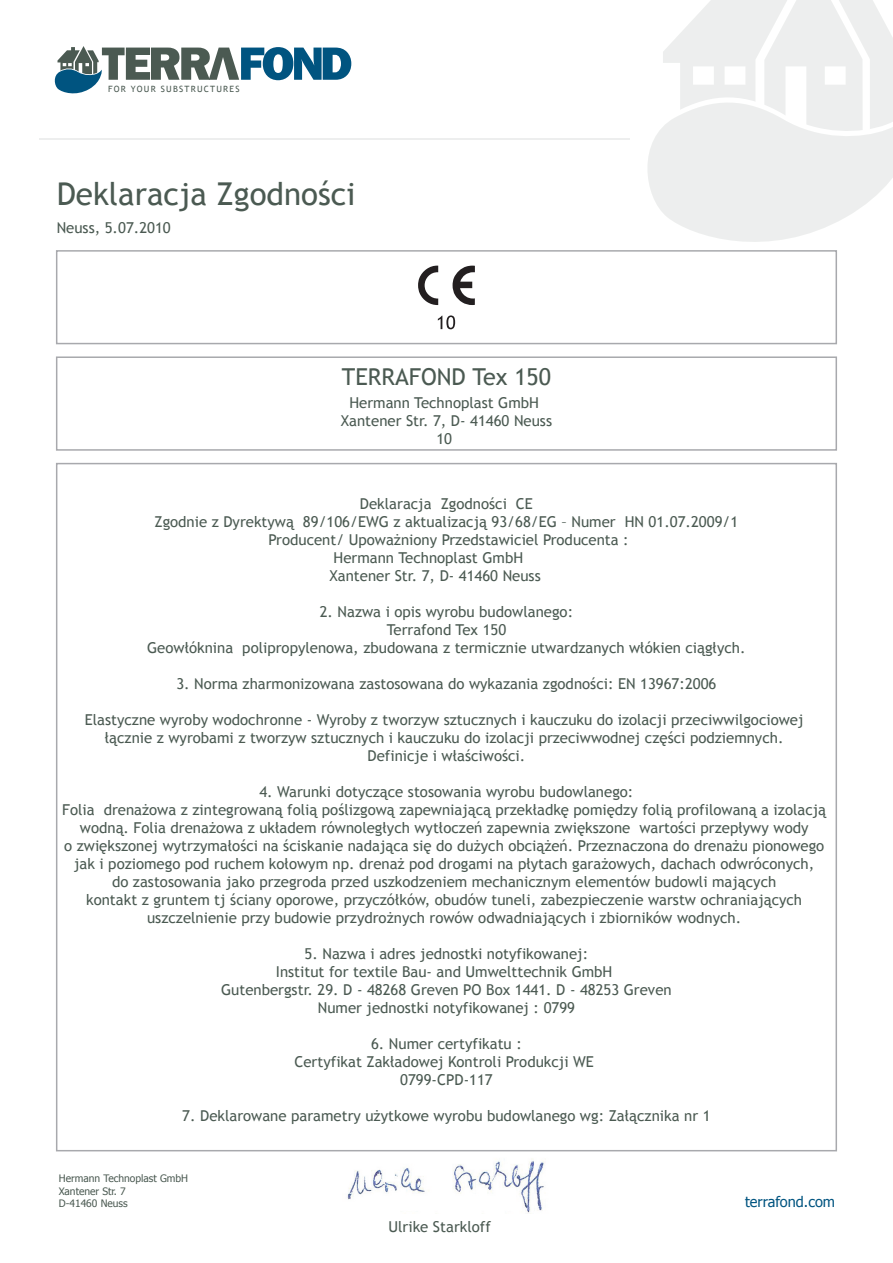
<style>
.page{position:relative;width:893px;height:1263px;background:#fff}
.page>*{position:absolute;margin:0;border:0;box-sizing:border-box;transform-origin:0 0}
.t1{font:31.5px "Trebuchet MS";color:#4b5a52}
.t2{font:23.25px "Trebuchet MS";color:#4b5a52}
.t3{font:15px/18px "Trebuchet MS";color:#4b5a52;text-align:center}
.t4{font:14.55px "Tahoma";color:#005480}
.t5{font:10.2px/12.3px "Tahoma";color:#4b5a52}
.t6{font:8.7px "Trebuchet MS";letter-spacing:.14em;color:#4b5a52}
</style>
<div class="page">
<img style="left:343px;top:1151px;width:207px;height:62px">
<div style="left:56px;top:250px;width:781px;height:94px;border:2px solid #a8a9ad"></div>
<div style="left:56px;top:356px;width:781px;height:95px;border:2px solid #a8a9ad"></div>
<svg style="left:438px;top:315px;width:17px;height:14px"></svg>
<svg style="left:418px;top:266px;width:57px;height:39px"></svg>
<hr style="left:40px;top:138px;width:590px;height:2px;background:#4b5a52">
<svg style="left:54px;top:46px;width:297px;height:48px"></svg>
<svg style="left:636px;top:0;width:257px;height:256px"></svg>
<p class="t6" style="left:108px;top:84px;width:133px">FOR YOUR SUBSTRUCTURES</p>
<h1 class="t1" style="left:57px;top:175px;width:300px">Deklaracja Zgodności</h1>
<p class="t3" style="left:57px;top:219px;width:116px">Neuss, 5.07.2010</p>
<h2 class="t2" style="left:342px;top:363px;width:211px">TERRAFOND Tex 150</h2>
<p class="t3" style="left:341px;top:394px;width:213px">Hermann Technoplast GmbH<br>Xantener Str. 7, D- 41460 Neuss<br>10</p>
<p class="t3" style="left:360px;top:494px;width:175px">Deklaracja Zgodności CE</p>
<p class="t3" style="left:154px;top:512px;width:585px">Zgodnie z Dyrektywą 89/106/EWG z aktualizacją 93/68/EG – Numer HN 01.07.2009/1</p>
<p class="t3" style="left:269px;top:530px;width:362px">Producent/ Upoważniony Przedstawiciel Producenta :</p>
<p class="t3" style="left:334px;top:548px;width:191px">Hermann Technoplast GmbH</p>
<p class="t3" style="left:329px;top:566px;width:213px">Xantener Str. 7, D- 41460 Neuss</p>
<p class="t3" style="left:147px;top:602px;width:600px">2. Nazwa i opis wyrobu budowlanego:<br>Terrafond Tex 150<br>Geowłóknina polipropylenowa, zbudowana z termicznie utwardzanych włókien ciągłych.</p>
<p class="t3" style="left:176px;top:674px;width:542px">3. Norma zharmonizowana zastosowana do wykazania zgodności: EN 13967:2006</p>
<p class="t3" style="left:85px;top:710px;width:720px">Elastyczne wyroby wodochronne - Wyroby z tworzyw sztucznych i kauczuku do izolacji przeciwwilgociowej łącznie z wyrobami z tworzyw sztucznych i kauczuku do izolacji przeciwwodnej części podziemnych.<br>Definicje i właściwości.</p>
<p class="t3" style="left:62px;top:782px;width:765px">4. Warunki dotyczące stosowania wyrobu budowlanego:<br>Folia drenażowa z zintegrowaną folią poślizgową zapewniającą przekładkę pomiędzy folią profilowaną a izolacją wodną. Folia drenażowa z układem równoległych wytłoczeń zapewnia zwiększone wartości przepływy wody<br>o zwiększonej wytrzymałości na ściskanie nadająca się do dużych obciążeń. Przeznaczona do drenażu pionowego jak i poziomego pod ruchem kołowym np. drenaż pod drogami na płytach garażowych, dachach odwróconych,<br>do zastosowania jako przegroda przed uszkodzeniem mechanicznym elementów budowli mających<br>kontakt z gruntem tj ściany oporowe, przyczółków, obudów tuneli, zabezpieczenie warstw ochraniających uszczelnienie przy budowie przydrożnych rowów odwadniających i zbiorników wodnych.</p>
<p class="t3" style="left:221px;top:944px;width:452px">5. Nazwa i adres jednostki notyfikowanej:<br>Institut for textile Bau- and Umwelttechnik GmbH<br>Gutenbergstr. 29. D - 48268 Greven PO Box 1441. D - 48253 Greven Numer jednostki notyfikowanej : 0799</p>
<p class="t3" style="left:294px;top:1034px;width:301px">6. Numer certyfikatu :<br>Certyfikat Zakładowej Kontroli Produkcji WE<br>0799-CPD-117</p>
<p class="t3" style="left:182px;top:1106px;width:530px">7. Deklarowane parametry użytkowe wyrobu budowlanego wg: Załącznika nr 1</p>
<p class="t5" style="left:59px;top:1172px;width:131px">Hermann Technoplast GmbH<br>Xantener Str. 7<br>D-41460 Neuss</p>
<p class="t3" style="left:388px;top:1218px;width:104px">Ulrike Starkloff</p>
<p class="t4" style="left:745px;top:1193px;width:92px">terrafond.com</p>
</div>
